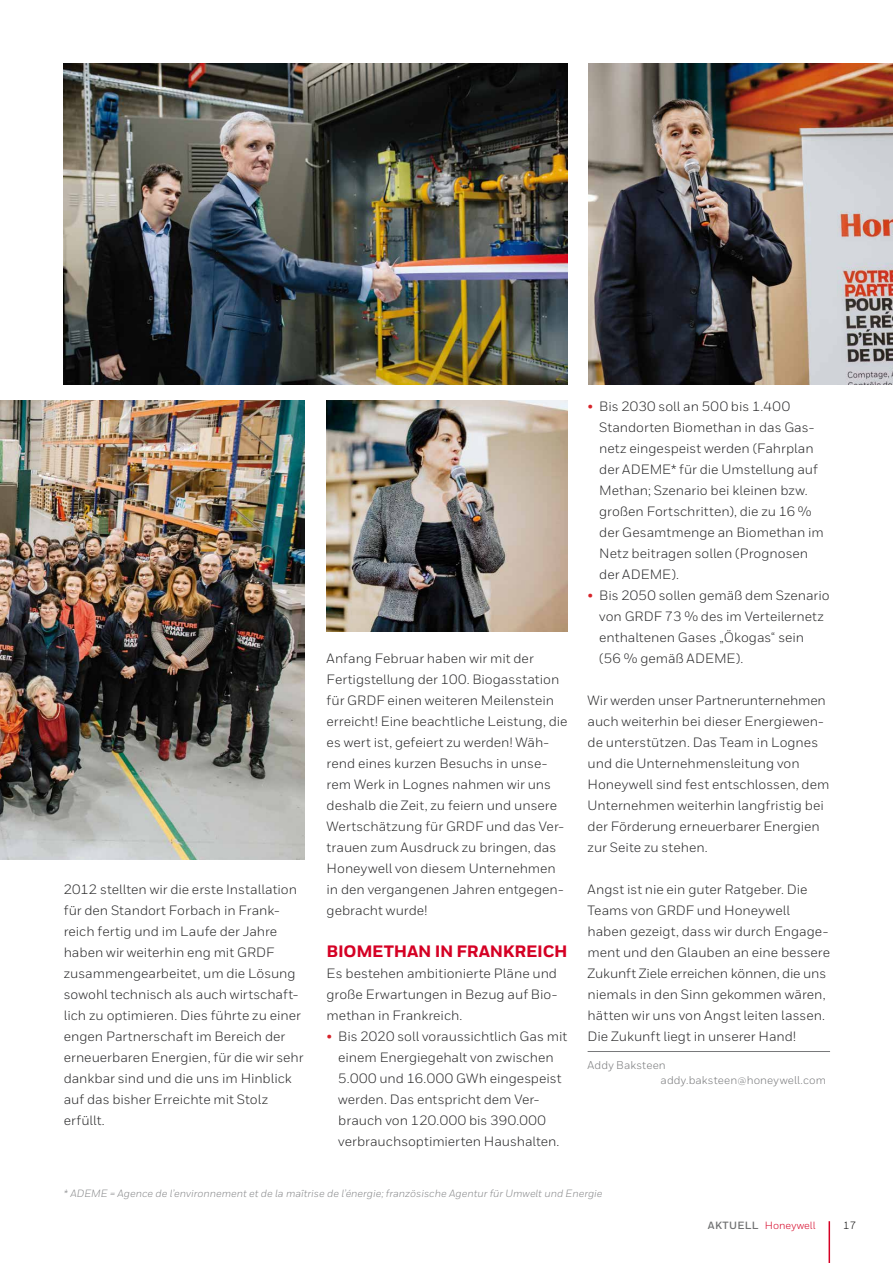
<style>
.page{position:relative;width:893px;height:1263px;background:#fff}
.page>*{position:absolute;margin:0;border:0;box-sizing:border-box;transform-origin:0 0}
.t1{font:800 16.5px "Honeywell Sans";letter-spacing:-.01em;color:#d50024}
.t2{font:13.5px/21px "Honeywell Sans";color:#282829}
.t3{font:11.25px/15px "Honeywell Sans";letter-spacing:.01em;color:#78797b}
.t4{font:italic 10.5px "Honeywell Sans";color:#87888a}
.t5{font:10.5px "Honeywell Sans";color:#d50024}
.t6{font:10.5px "Honeywell Sans";color:#000}
.s1{color:#d7232a}
.s2{font-weight:700;color:#707172}
</style>
<div class="page">
<hr style="left:828px;top:1221px;width:2px;height:42px;background:#d50024">
<hr style="left:588px;top:1051px;width:242px;height:1px;background:#78797b">
<img style="left:0;top:400px;width:305px;height:459px">
<img style="left:64px;top:64px;width:504px;height:320px">
<img style="left:588px;top:64px;width:305px;height:320px">
<img style="left:327px;top:400px;width:241px;height:231px">
<p class="t2" style="left:64px;top:879px;width:241px">2012 stellten wir die erste Installation für den Standort Forbach in Frank&shy;reich fertig und im Laufe der Jahre haben wir weiterhin eng mit GRDF zusammengearbeitet, um die Lösung sowohl technisch als auch wirtschaft&shy;lich zu optimieren. Dies führte zu einer engen Partnerschaft im Bereich der erneuerbaren Energien, für die wir sehr dankbar sind und die uns im Hinblick auf das bisher Erreichte mit Stolz erfüllt.</p>
<p class="t2" style="left:327px;top:648px;width:242px">Anfang Februar haben wir mit der Fertigstellung der 100. Biogasstation für GRDF einen weiteren Meilenstein erreicht! Eine beachtliche Leistung, die es wert ist, gefeiert zu werden! Wäh&shy;rend eines kurzen Besuchs in unse&shy;rem Werk in Lognes nahmen wir uns deshalb die Zeit, zu feiern und unsere Wertschätzung für GRDF und das Ver&shy;trauen zum Ausdruck zu bringen, das Honeywell von diesem Unternehmen in den vergangenen Jahren entgegen&shy;gebracht wurde!</p>
<p class="t1" style="left:327px;top:941px;width:242px">BIOMETHAN IN FRANKREICH</p>
<p class="t2" style="left:327px;top:963px;width:232px;text-align:justify">Es bestehen ambitionierte Pläne und große Erwartungen in Bezug auf Bio&shy;methan in Frankreich.</p>
<p class="t2" style="left:338px;top:1026px;width:231px;text-indent:-12px"><span class="s1">•</span> Bis 2020 soll voraussichtlich Gas mit einem Energiegehalt von zwischen 5.000 und 16.000 GWh eingespeist werden. Das entspricht dem Ver&shy;brauch von 120.000 bis 390.000 verbrauchsoptimierten Haushalten.</p>
<p class="t2" style="left:599px;top:396px;width:226px;text-indent:-12px"><span class="s1">•</span> Bis 2030 soll an 500 bis 1.400<br>Standorten Biomethan in das Gas&shy;netz eingespeist werden (Fahrplan der ADEME* für die Umstellung auf<br>Methan; Szenario bei kleinen bzw. großen Fortschritten), die zu 16 % der Gesamtmenge an Biomethan im<br>Netz beitragen sollen (Prognosen der ADEME).</p>
<p class="t2" style="left:599px;top:585px;width:232px;text-indent:-12px"><span class="s1">•</span> Bis 2050 sollen gemäß dem Szenario von GRDF 73 % des im Verteilernetz enthaltenen Gases „Ökogas“ sein<br>(56 % gemäß ADEME).</p>
<p class="t2" style="left:588px;top:690px;width:243px">Wir werden unser Partnerunternehmen auch weiterhin bei dieser Energiewen&shy;de unterstützen. Das Team in Lognes und die Unternehmensleitung von Honeywell sind fest entschlossen, dem Unternehmen weiterhin langfristig bei der Förderung erneuerbarer Energien zur Seite zu stehen.</p>
<p class="t2" style="left:588px;top:879px;width:244px">Angst ist nie ein guter Ratgeber. Die Teams von GRDF und Honeywell haben gezeigt, dass wir durch Engage&shy;ment und den Glauben an eine bessere Zukunft Ziele erreichen können, die uns niemals in den Sinn gekommen wären, hätten wir uns von Angst leiten lassen.<br>Die Zukunft liegt in unserer Hand!</p>
<p class="t3" style="left:661px;top:1057px;width:167px;text-indent:-73px">Addy Baksteen addy.baksteen@honeywell.com</p>
<p class="t4" style="left:64px;top:1187px;width:540px">* ADEME = Agence de l’environnement et de la maîtrise de l’énergie; französische Agentur für Umwelt und Energie</p>
<p class="t5" style="left:708px;top:1219px;width:109px"><span class="s2">AKTUE LL</span> Honeywell</p>
<p class="t6" style="left:843px;top:1219px;width:15px">17</p>
</div>
